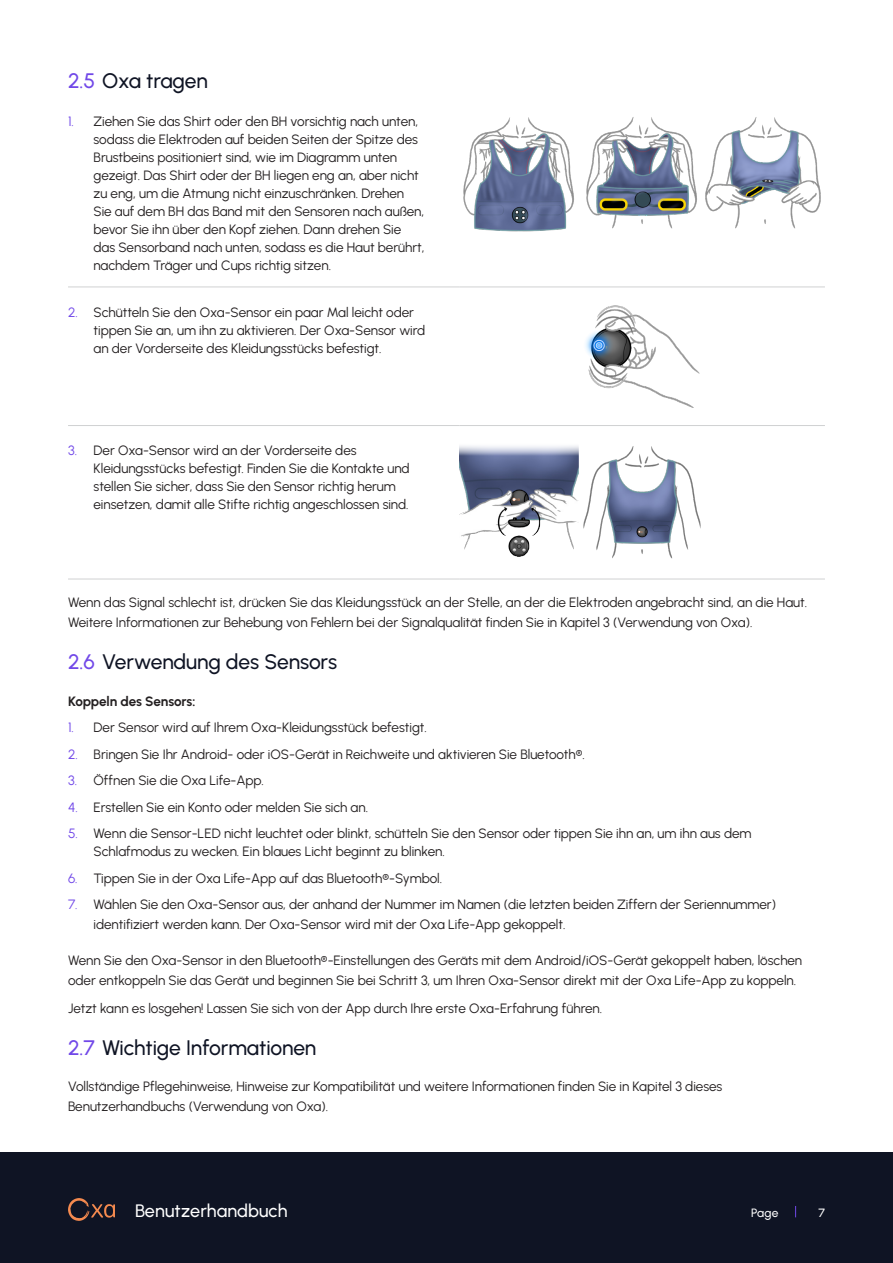
<style>
.page{position:relative;width:893px;height:1263px;background:#fff}
.page>*{position:absolute;margin:0;border:0;box-sizing:border-box;transform-origin:0 0}
.t1{font:500 21px "Urbanist";letter-spacing:-.005em;color:#0f1424}
.t2{font:500 18px "Urbanist";letter-spacing:.005em;color:#fff}
._03_Body{font:13.5px/18px "Urbanist";letter-spacing:-.005em;color:#231f20}
._03_Body_Bold{font:700 13.5px "Urbanist";letter-spacing:-.01em;color:#231f20}
.t3{font:500 12px "Urbanist";color:#fff}
.s1{color:#7148e8}
</style>
<div class="page">
<div style="left:0;top:1152px;width:893px;height:111px;background:#0f1424"></div>
<svg style="left:68px;top:1198px;width:47px;height:23px"></svg>
<hr style="left:68px;top:287px;width:391px;height:1px;background:#d0d1d2">
<hr style="left:459px;top:287px;width:366px;height:1px;background:#d0d1d2">
<hr style="left:68px;top:425px;width:391px;height:1px;background:#d0d1d2">
<hr style="left:459px;top:425px;width:366px;height:1px;background:#d0d1d2">
<hr style="left:68px;top:579px;width:391px;height:1px;background:#d0d1d2">
<hr style="left:459px;top:579px;width:366px;height:1px;background:#d0d1d2">
<img style="left:463px;top:117px;width:111px;height:115px">
<img style="left:586px;top:117px;width:111px;height:112px">
<img style="left:706px;top:117px;width:115px;height:112px">
<img style="left:585px;top:305px;width:115px;height:103px">
<img style="left:459px;top:446px;width:119px;height:111px">
<img style="left:583px;top:446px;width:118px;height:113px">
<p class="t1" style="left:68px;top:66px;width:141px"><span class="s1">2.5</span> Oxa tragen</p>
<p class="_03_Body" style="left:94px;top:112px;width:332px;text-indent:-26px"><span class="s1">1.</span> Ziehen Sie das Shirt oder den BH vorsichtig nach unten, sodass die Elektroden auf beiden Seiten der Spitze des Brustbeins positioniert sind, wie im Diagramm unten gezeigt. Das Shirt oder der BH liegen eng an, aber nicht zu eng, um die Atmung nicht einzuschränken. Drehen Sie auf dem BH das Band mit den Sensoren nach außen, bevor Sie ihn über den Kopf ziehen. Dann drehen Sie das Sensorband nach unten, sodass es die Haut berührt, nachdem Träger und Cups richtig sitzen.</p>
<p class="_03_Body" style="left:94px;top:303px;width:333px;text-indent:-26px"><span class="s1">2.</span> Schütteln Sie den Oxa-Sensor ein paar Mal leicht oder tippen Sie an, um ihn zu aktivieren. Der Oxa-Sensor wird an der Vorderseite des Kleidungsstücks befestigt.</p>
<p class="_03_Body" style="left:94px;top:441px;width:318px;text-indent:-26px"><span class="s1">3.</span> Der Oxa-Sensor wird an der Vorderseite des Kleidungsstücks befestigt. Finden Sie die Kontakte und stellen Sie sicher, dass Sie den Sensor richtig herum einsetzen, damit alle Stifte richtig angeschlossen sind.</p>
<p class="_03_Body" style="left:68px;top:592px;width:741px;line-height:19.5px">Wenn das Signal schlecht ist, drücken Sie das Kleidungsstück an der Stelle, an der die Elektroden angebracht sind, an die Haut.<br>Weitere Informationen zur Behebung von Fehlern bei der Signalqualität finden Sie in Kapitel 3 (Verwendung von Oxa).</p>
<p class="t1" style="left:68px;top:648px;width:271px"><span class="s1">2.6</span> Verwendung des Sensors</p>
<p class="_03_Body_Bold" style="left:68px;top:692px;width:129px">Koppeln des Sensors:</p>
<p class="_03_Body" style="left:68px;top:718px;width:360px"><span class="s1">1.</span> Der Sensor wird auf Ihrem Oxa-Kleidungsstück befestigt.</p>
<p class="_03_Body" style="left:68px;top:744px;width:518px"><span class="s1">2.</span> Bringen Sie Ihr Android- oder iOS-Gerät in Reichweite und aktivieren Sie Bluetooth®.</p>
<p class="_03_Body" style="left:68px;top:771px;width:197px"><span class="s1">3.</span> Öffnen Sie die Oxa Life-App.</p>
<p class="_03_Body" style="left:68px;top:797px;width:302px"><span class="s1">4.</span> Erstellen Sie ein Konto oder melden Sie sich an.</p>
<p class="_03_Body" style="left:94px;top:824px;width:659px;text-indent:-26px"><span class="s1">5.</span> Wenn die Sensor-LED nicht leuchtet oder blinkt, schütteln Sie den Sensor oder tippen Sie ihn an, um ihn aus dem<br>Schlafmodus zu wecken. Ein blaues Licht beginnt zu blinken.</p>
<p class="_03_Body" style="left:68px;top:868px;width:376px"><span class="s1">6.</span> Tippen Sie in der Oxa Life-App auf das Bluetooth®-Symbol.</p>
<p class="_03_Body" style="left:94px;top:894px;width:684px;line-height:19.5px;text-indent:-26px"><span class="s1">7.</span> Wählen Sie den Oxa-Sensor aus, der anhand der Nummer im Namen (die letzten beiden Ziffern der Seriennummer) identifiziert werden kann. Der Oxa-Sensor wird mit der Oxa Life-App gekoppelt.</p>
<p class="_03_Body" style="left:68px;top:950px;width:736px;line-height:19.5px">Wenn Sie den Oxa-Sensor in den Bluetooth®-Einstellungen des Geräts mit dem Android/iOS-Gerät gekoppelt haben, löschen oder entkoppeln Sie das Gerät und beginnen Sie bei Schritt 3, um Ihren Oxa-Sensor direkt mit der Oxa Life-App zu koppeln.</p>
<p class="_03_Body" style="left:68px;top:998px;width:536px">Jetzt kann es losgehen! Lassen Sie sich von der App durch Ihre erste Oxa-Erfahrung führen.</p>
<p class="t1" style="left:68px;top:1034px;width:250px"><span class="s1">2.7</span> Wichtige Informationen</p>
<p class="_03_Body" style="left:68px;top:1076px;width:656px;line-height:19.5px">Vollständige Pflegehinweise, Hinweise zur Kompatibilität und weitere Informationen finden Sie in Kapitel 3 dieses<br>Benutzerhandbuchs (Verwendung von Oxa).</p>
<h2 class="t2" style="left:135px;top:1199px;width:154px">Benutzerhandbuch</h2>
<p class="t3" style="left:751px;top:1205px;width:29px">Page</p>
<p class="t3" style="left:818px;top:1205px;width:8px">7</p>
</div>
